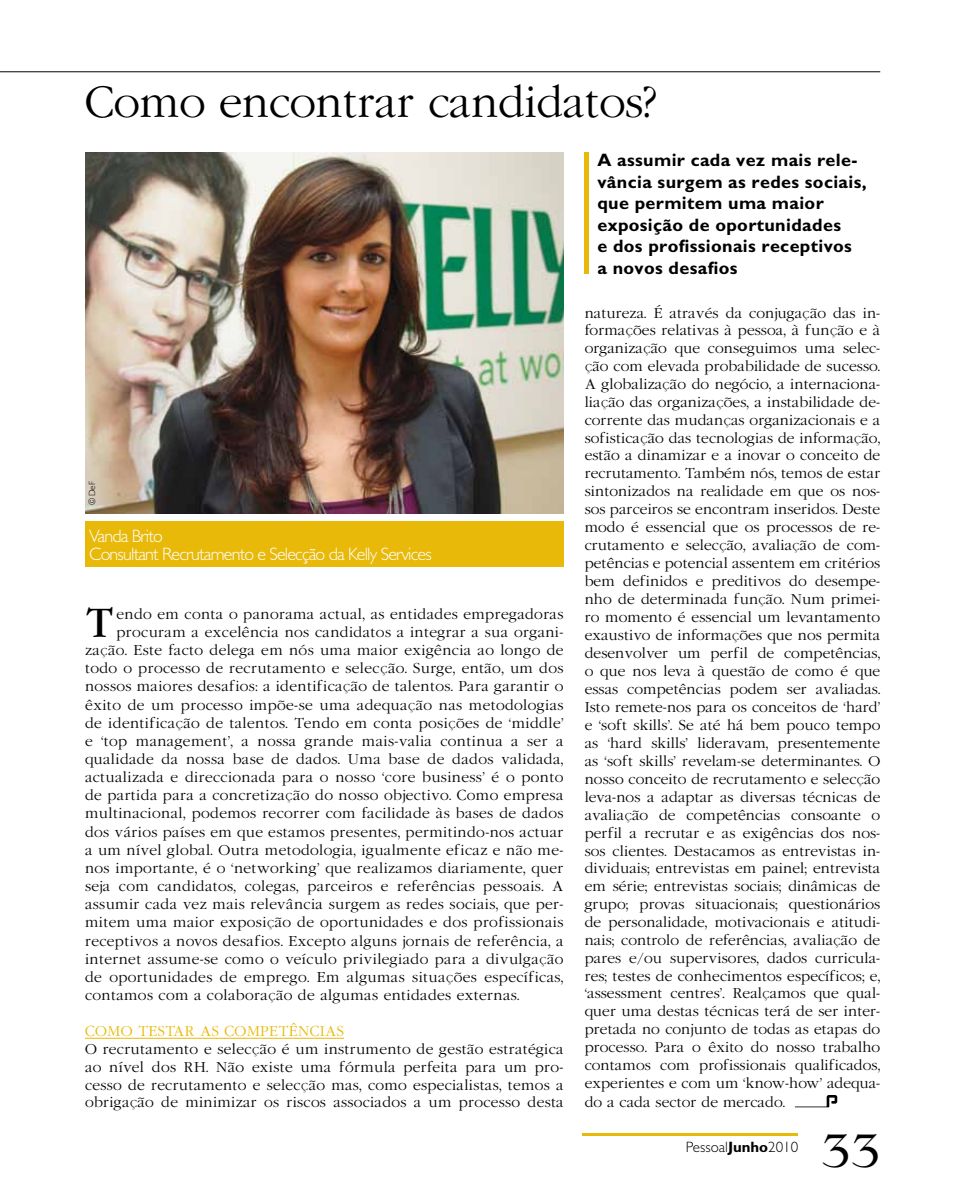
<style>
.page{position:relative;width:978px;height:1191px;background:#fff}
.page>*{position:absolute;margin:0;border:0;box-sizing:border-box;transform-origin:0 0}
.t1{font:45px "Lingwood";color:#000}
.t2{font:300 40.5px "Garamond";color:#000}
.t3{font:37.95px "Garamond";color:#000}
.t4{font:700 18px/21.6px "Gentle Sans";letter-spacing:.02em;color:#000}
.t5{font:300 18px/18px "Gentle Sans";letter-spacing:-.045em;color:#fff}
.t6{font:300 15px "Gentle Sans";color:#000}
.t7{font:300 13.5px/17.9px "Garamond";letter-spacing:.035em;color:#000;text-align:justify}
.t8{font:300 13.5px "Garamond";letter-spacing:.035em;color:#e8b909}
.t9{font:300 13.5px "Garamond";letter-spacing:.015em;color:#000}
.t10{font:300 9px "Gentle Sans";color:#000}
.s1{font-weight:700}
</style>
<div class="page">
<hr style="left:582px;top:1133px;width:216px;height:2px;background:#e8b909">
<hr style="left:0;top:71px;width:880px;height:1px;background:#000">
<hr style="left:85px;top:1038px;width:259px;height:1px;background:#e8b909">
<svg style="left:795px;top:1095px;width:42px;height:12px"></svg>
<img style="left:85px;top:152px;width:478px;height:361px">
<div style="left:85px;top:522px;width:478px;height:45px;background:#e8b909"></div>
<hr style="left:585px;top:152px;width:4px;height:122px;background:#e8b909">
<h2 class="t2" style="left:85px;top:77px;width:573px">Como encontrar candidatos?</h2>
<p class="t10" style="left:87px;top:505px;width:25px;rotate:-90deg">© DeF</p>
<h3 class="t5" style="left:89px;top:527px;width:344px">Vanda Brito<br>Consultant Recrutamento e Selecção da Kelly Services</h3>
<h3 class="t3" style="left:85px;top:599px;width:30px">T</h3>
<p class="t7" style="left:116px;top:605px;width:448px">endo em conta o panorama actual, as entidades empregadoras</p>
<p class="t7" style="left:116px;top:623px;width:448px">procuram a excelência nos candidatos a integrar a sua organi-</p>
<p class="t7" style="left:85px;top:641px;width:480px">zação. Este facto delega em nós uma maior exigência ao longo de</p>
<p class="t7" style="left:85px;top:659px;width:480px">todo o processo de recrutamento e selecção. Surge, então, um dos</p>
<p class="t7" style="left:85px;top:677px;width:480px">nossos maiores desafios: a identificação de talentos. Para garantir o</p>
<p class="t7" style="left:85px;top:696px;width:480px">êxito de um processo impõe-se uma adequação nas metodologias</p>
<p class="t7" style="left:85px;top:714px;width:480px">de identificação de talentos. Tendo em conta posições de ‘middle’</p>
<p class="t7" style="left:85px;top:732px;width:480px">e ‘top management’, a nossa grande mais-valia continua a ser a</p>
<p class="t7" style="left:85px;top:750px;width:480px">qualidade da nossa base de dados. Uma base de dados validada,</p>
<p class="t7" style="left:85px;top:768px;width:480px">actualizada e direccionada para o nosso ‘core business’ é o ponto</p>
<p class="t7" style="left:85px;top:786px;width:480px">de partida para a concretização do nosso objectivo. Como empresa</p>
<p class="t7" style="left:85px;top:804px;width:480px">multinacional, podemos recorrer com facilidade às bases de dados</p>
<p class="t7" style="left:85px;top:823px;width:480px">dos vários países em que estamos presentes, permitindo-nos actuar</p>
<p class="t7" style="left:85px;top:841px;width:480px">a um nível global. Outra metodologia, igualmente eficaz e não me-</p>
<p class="t7" style="left:85px;top:859px;width:480px">nos importante, é o ‘networking’ que realizamos diariamente, quer</p>
<p class="t7" style="left:85px;top:877px;width:480px">seja com candidatos, colegas, parceiros e referências pessoais. A</p>
<p class="t7" style="left:85px;top:895px;width:480px">assumir cada vez mais relevância surgem as redes sociais, que per-</p>
<p class="t7" style="left:85px;top:913px;width:480px">mitem uma maior exposição de oportunidades e dos profissionais</p>
<p class="t7" style="left:85px;top:931px;width:480px">receptivos a novos desafios. Excepto alguns jornais de referência, a</p>
<p class="t7" style="left:85px;top:950px;width:480px">internet assume-se como o veículo privilegiado para a divulgação</p>
<p class="t7" style="left:85px;top:968px;width:480px">de oportunidades de emprego. Em algumas situações específicas,</p>
<p class="t7" style="left:85px;top:986px;width:436px">contamos com a colaboração de algumas entidades externas.</p>
<p class="t8" style="left:85px;top:1022px;width:251px">Como testar as competências</p>
<p class="t7" style="left:85px;top:1040px;width:480px">O recrutamento e selecção é um instrumento de gestão estratégica ao nível dos RH. Não existe uma fórmula perfeita para um pro&shy;cesso de recrutamento e selecção mas, como especialistas, temos a obrigação de minimizar os riscos associados a um processo desta</p>
<h3 class="t4" style="left:597px;top:149px;width:271px">A assumir cada vez mais rele&shy;vância surgem as redes sociais, que permitem uma maior exposição de oportunidades<br>e dos profissionais receptivos<br>a novos desafios</h3>
<p class="t7" style="left:585px;top:304px;width:297px">natureza. É através da conjugação das in&shy;formações relativas à pessoa, à função e à organização que conseguimos uma selec&shy;ção com elevada probabilidade de sucesso.<br>A globalização do negócio, a internaciona&shy;liação das organizações, a instabilidade de&shy;corrente das mudanças organizacionais e a sofisticação das tecnologias de informação, estão a dinamizar e a inovar o conceito de recrutamento. Também nós, temos de estar sintonizados na realidade em que os nos&shy;sos parceiros se encontram inseridos. Deste modo é essencial que os processos de re&shy;crutamento e selecção, avaliação de com&shy;petências e potencial assentem em critérios bem definidos e preditivos do desempe&shy;nho de determinada função. Num primei&shy;ro momento é essencial um levantamento exaustivo de informações que nos permita desenvolver um perfil de competências, o que nos leva à questão de como é que essas competências podem ser avaliadas.<br>Isto remete-nos para os conceitos de ‘hard’ e ‘soft skills’. Se até há bem pouco tempo as ‘hard skills’ lideravam, presentemente as ‘soft skills’ revelam-se determinantes. O nosso conceito de recrutamento e selecção leva-nos a adaptar as diversas técnicas de avaliação de competências consoante o perfil a recrutar e as exigências dos nos&shy;sos clientes. Destacamos as entrevistas in&shy;dividuais; entrevistas em painel; entrevista em série; entrevistas sociais; dinâmicas de grupo; provas situacionais; questionários de personalidade, motivacionais e atitudi&shy;nais; controlo de referências, avaliação de pares e/ou supervisores, dados curricula&shy;res; testes de conhecimentos específicos; e, ‘assessment centres’. Realçamos que qual&shy;quer uma destas técnicas terá de ser inter&shy;pretada no conjunto de todas as etapas do processo. Para o êxito do nosso trabalho contamos com profissionais qualificados, experientes e com um ‘know-how’ adequa-</p>
<p class="t9" style="left:585px;top:1093px;width:202px">do a cada sector de mercado.</p>
<p class="t6" style="left:686px;top:1137px;width:114px">Pessoal<span class="s1">Junho</span>2010</p>
<h1 class="t1" style="left:821px;top:1125px;width:61px">33</h1>
</div>
